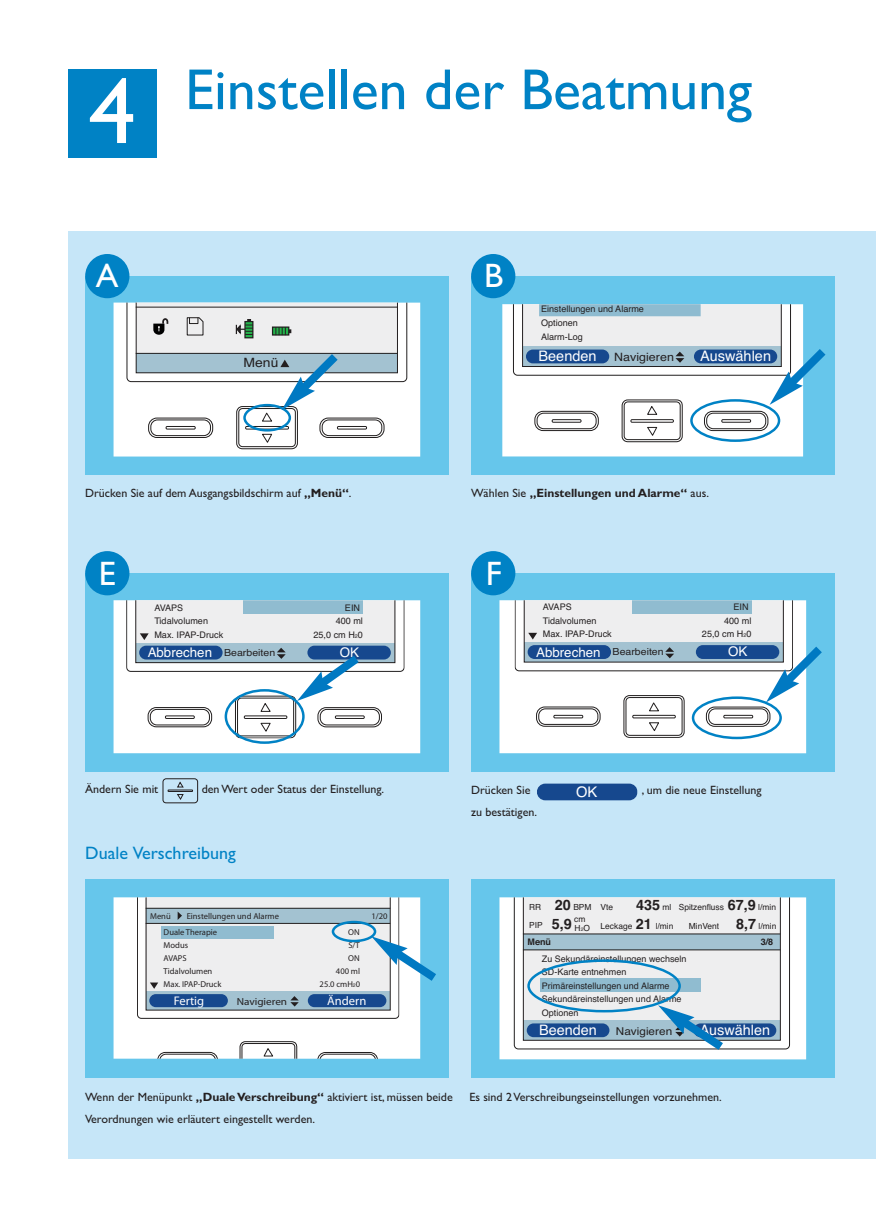
<style>
.page{position:relative;width:876px;height:1227px;background:#fff}
.page>*{position:absolute;margin:0;border:0;box-sizing:border-box;transform-origin:0 0}
.t1{font:94px "Gill Sans Alt One";color:#fff}
.t2{font:58px "Gill Sans Alt One";color:#0082c5}
.t3{font:34px "Gill Sans Alt One";color:#fff}
.t4{font:18px "Gill Alt One";color:#0082c5}
.t5{font:14.6px "Helvetica";color:#fff}
.t6{font:14.4px "Helvetica";color:#fff}
.t7{font:700 14.4px "Helvetica";color:#231f20}
.t8{font:13.4px "Helvetica";color:#fff}
.t9{font:12.8px "Helvetica";color:#231f20;scale:1.09 1}
.t10{font:12.6px "Helvetica World";color:#fff}
.t11{font:12px/22px "Gill Sans Alt One";color:#231f20}
.t12{font:700 12px "Gill Sans Alt One";color:#231f20}
.t13{font:11.4px "Helvetica";color:#231f20;scale:1.09 1}
.t14{font:10.8px "Helvetica";color:#231f20;scale:1.09 1}
.t15{font:10.2px "Helvetica World";color:#231f20;scale:1.09 1}
.t16{font:9.6px "Helvetica";color:#231f20;scale:1.09 1}
.t17{font:9px/13.6px "Helvetica";color:#231f20}
.t18{font:700 9px "Helvetica";color:#231f20}
.t19{font:8.6px "Helvetica World";color:#231f20}
.t20{font:700 8.6px "Helvetica World";color:#231f20}
.t21{font:8.4px/18.4px "Helvetica";color:#231f20}
.s1{font-weight:700}
.s2{font-weight:400}
.s3{font-size:5.2px}
.s4{font-family:"Helvetica";font-size:5px}
.s5{font-weight:700;font-size:14.4px}
.s6{font-size:4.8px}
.s7{font-weight:400;font-size:8.4px}
</style>
<div class="page">
<div style="left:68px;top:231px;width:807px;height:927px;background:#c6e6f8"></div>
<div style="left:471px;top:276px;width:362px;height:198px;background:#66c6eb"></div>
<div style="left:502px;top:304px;width:300px;height:152px;background:#fff"></div>
<div style="left:68px;top:69px;width:89px;height:88px;background:#0082c5"></div>
<div style="left:471px;top:254px;width:44px;height:44px;background:#0082c5;border-radius:50%"></div>
<div style="left:85px;top:276px;width:363px;height:198px;background:#66c6eb"></div>
<div style="left:113px;top:302px;width:307px;height:154px;background:#fff"></div>
<div style="left:85px;top:254px;width:44px;height:44px;background:#0082c5;border-radius:50%"></div>
<div style="left:85px;top:879px;width:363px;height:198px;background:#66c6eb"></div>
<div style="left:113px;top:897px;width:307px;height:161px;background:#fff"></div>
<svg style="left:157px;top:1052px;width:61px;height:6px"></svg>
<svg style="left:317px;top:1052px;width:61px;height:6px"></svg>
<svg style="left:239px;top:1041px;width:58px;height:17px"></svg>
<div style="left:471px;top:879px;width:363px;height:198px;background:#66c6eb"></div>
<div style="left:499px;top:897px;width:306px;height:162px;background:#fff"></div>
<div style="left:471px;top:573px;width:362px;height:198px;background:#66c6eb"></div>
<div style="left:499px;top:600px;width:306px;height:153px;background:#fff"></div>
<div style="left:471px;top:551px;width:44px;height:44px;background:#0082c5;border-radius:50%"></div>
<div style="left:536px;top:783px;width:101px;height:17px;background:#16488e;border-radius:8px"></div>
<div style="left:85px;top:573px;width:363px;height:198px;background:#66c6eb"></div>
<div style="left:113px;top:600px;width:307px;height:153px;background:#fff"></div>
<div style="left:85px;top:551px;width:44px;height:44px;background:#0082c5;border-radius:50%"></div>
<svg style="left:126px;top:302px;width:281px;height:148px;background:#d9dfe3"></svg>
<svg style="left:126px;top:600px;width:278px;height:144px"></svg>
<svg style="left:512px;top:304px;width:314px;height:138px;background:#c8d8e2"></svg>
<svg style="left:514px;top:600px;width:308px;height:139px"></svg>
<svg style="left:137px;top:897px;width:299px;height:121px"></svg>
<svg style="left:513px;top:897px;width:276px;height:153px;background:#c5d3dd"></svg>
<div style="left:162px;top:778px;width:36px;height:25px;border:1px solid #231f20;border-radius:3px"></div>
<div style="left:167px;top:789px;width:26px;height:3px;border:1px solid #231f20"></div>
<svg style="left:176px;top:781px;width:8px;height:19px"></svg>
<h1 class="t1" style="left:89px;top:79px;width:48px">4</h1>
<h3 class="t3" style="left:96px;top:264px;width:24px">A</h3>
<h2 class="t2" style="left:185px;top:70px;width:568px">Einstellen der Beatmung</h2>
<p class="t9" style="left:243px;top:353px;width:34px">Menü</p>
<h3 class="t3" style="left:484px;top:264px;width:21px">B</h3>
<p class="t17" style="left:541px;top:303px;width:104px">Einstellungen und Alarme<br>Optionen<br>Alarm-Log</p>
<p class="t13" style="left:614px;top:348px;width:56px">Navigieren</p>
<p class="t6" style="left:699px;top:345px;width:72px">Auswählen</p>
<p class="t6" style="left:538px;top:345px;width:60px">Beenden</p>
<p class="t11" style="left:85px;top:483px;width:268px">Drücken Sie auf dem Ausgangsbildschirm auf <span class="s1">„Menü“</span>.</p>
<p class="t12" style="left:471px;top:488px;width:239px"><span class="s2">Wählen Sie</span> „Einstellungen und Alarme“ <span class="s2">aus.</span></p>
<h3 class="t3" style="left:99px;top:561px;width:18px">E</h3>
<h3 class="t3" style="left:485px;top:561px;width:17px">F</h3>
<p class="t17" style="left:154px;top:601px;width:30px">AVAPS</p>
<p class="t17" style="left:345px;top:601px;width:17px">EIN</p>
<p class="t17" style="left:154px;top:614px;width:55px">Tidalvolumen</p>
<p class="t17" style="left:335px;top:614px;width:29px">400 ml</p>
<p class="t17" style="left:154px;top:628px;width:70px">Max. IPAP-Druck</p>
<p class="t17" style="left:313px;top:628px;width:51px">25,0 cm H<span class="s3">2</span>0</p>
<p class="t16" style="left:224px;top:645px;width:48px">Bearbeiten</p>
<p class="t8" style="left:339px;top:642px;width:21px">OK</p>
<p class="t8" style="left:148px;top:642px;width:66px">Abbrechen</p>
<p class="t17" style="left:542px;top:600px;width:30px">AVAPS</p>
<p class="t17" style="left:733px;top:600px;width:17px">EIN</p>
<p class="t17" style="left:542px;top:614px;width:55px">Tidalvolumen</p>
<p class="t17" style="left:723px;top:614px;width:29px">400 ml</p>
<p class="t17" style="left:542px;top:627px;width:70px">Max. IPAP-Druck</p>
<p class="t17" style="left:701px;top:627px;width:51px">25,0 cm H<span class="s3">2</span>0</p>
<p class="t16" style="left:612px;top:644px;width:48px">Bearbeiten</p>
<p class="t8" style="left:727px;top:641px;width:21px">OK</p>
<p class="t8" style="left:536px;top:641px;width:66px">Abbrechen</p>
<p class="t11" style="left:85px;top:779px;width:75px">Ändern Sie mit</p>
<p class="t11" style="left:201px;top:779px;width:184px">den Wert oder Status der Einstellung.</p>
<h3 class="t4" style="left:85px;top:842px;width:152px">Duale Verschreibung</h3>
<p class="t20" style="left:150px;top:912px;width:22px">Menü</p>
<p class="t20" style="left:186px;top:913px;width:94px">Einstellungen und Alarme</p>
<p class="t20" style="left:371px;top:913px;width:18px">1/20</p>
<p class="t19" style="left:163px;top:929px;width:55px">Duale Therapie</p>
<p class="t19" style="left:348px;top:929px;width:13px">ON</p>
<p class="t19" style="left:163px;top:942px;width:26px">Modus</p>
<p class="t19" style="left:348px;top:942px;width:13px">S/T</p>
<p class="t19" style="left:163px;top:955px;width:25px">AVAPS</p>
<p class="t19" style="left:348px;top:955px;width:13px">ON</p>
<p class="t19" style="left:163px;top:967px;width:50px">Tidalvolumen</p>
<p class="t19" style="left:336px;top:967px;width:26px">400 ml</p>
<p class="t19" style="left:163px;top:980px;width:59px">Max. IPAP-Druck</p>
<p class="t19" style="left:319px;top:980px;width:42px">25.0 cmH<span class="s4">2</span>0</p>
<p class="t10" style="left:173px;top:995px;width:32px">Fertig</p>
<p class="t15" style="left:236px;top:997px;width:48px">Navigieren</p>
<p class="t10" style="left:327px;top:996px;width:41px">Ändern</p>
<p class="t11" style="left:471px;top:780px;width:61px">Drücken Sie</p>
<p class="t11" style="left:641px;top:780px;width:121px">, um die neue Einstellung</p>
<p class="t11" style="left:471px;top:802px;width:67px">zu bestätigen.</p>
<p class="t5" style="left:576px;top:781px;width:23px">OK</p>
<p class="t21" style="left:528px;top:898px;width:64px">RR <span class="s5">20</span> BPM<br>PIP <span class="s5">5,9</span> cm</p>
<p class="t21" style="left:574px;top:919px;width:17px">H<span class="s6">2</span>O</p>
<p class="t21" style="left:678px;top:898px;width:99px">Spitzenfluss <span class="s5">67,9</span> l/min</p>
<p class="t21" style="left:688px;top:917px;width:89px">MinVent <span class="s5">8,7</span> l/min</p>
<p class="t21" style="left:600px;top:898px;width:14px">Vte</p>
<p class="t7" style="left:635px;top:893px;width:37px">435 <span class="s7">ml</span></p>
<p class="t21" style="left:600px;top:917px;width:74px">Leckage <span class="s5">21</span> l/min</p>
<p class="t18" style="left:527px;top:935px;width:25px">Menü</p>
<p class="t18" style="left:760px;top:935px;width:14px">3/8</p>
<p class="t17" style="left:541px;top:952px;width:146px">Zu Sekundäreinstellungen wechseln<br>SD-Karte entnehmen<br>Primäreinstellungen und Alarme<br>Sekundäreinstellungen und Alarme<br>Optionen</p>
<p class="t6" style="left:539px;top:1019px;width:59px">Beenden</p>
<p class="t14" style="left:615px;top:1022px;width:53px">Navigieren</p>
<p class="t6" style="left:699px;top:1019px;width:72px">Auswählen</p>
<p class="t11" style="left:85px;top:1087px;width:369px">Wenn der Menüpunkt <span class="s1">„Duale Verschreibung“</span> aktiviert ist, müssen beide<br>Verordnungen wie erläutert eingestellt werden.</p>
<p class="t11" style="left:469px;top:1087px;width:254px">Es sind 2 Verschreibungseinstellungen vorzunehmen.</p>
</div>
